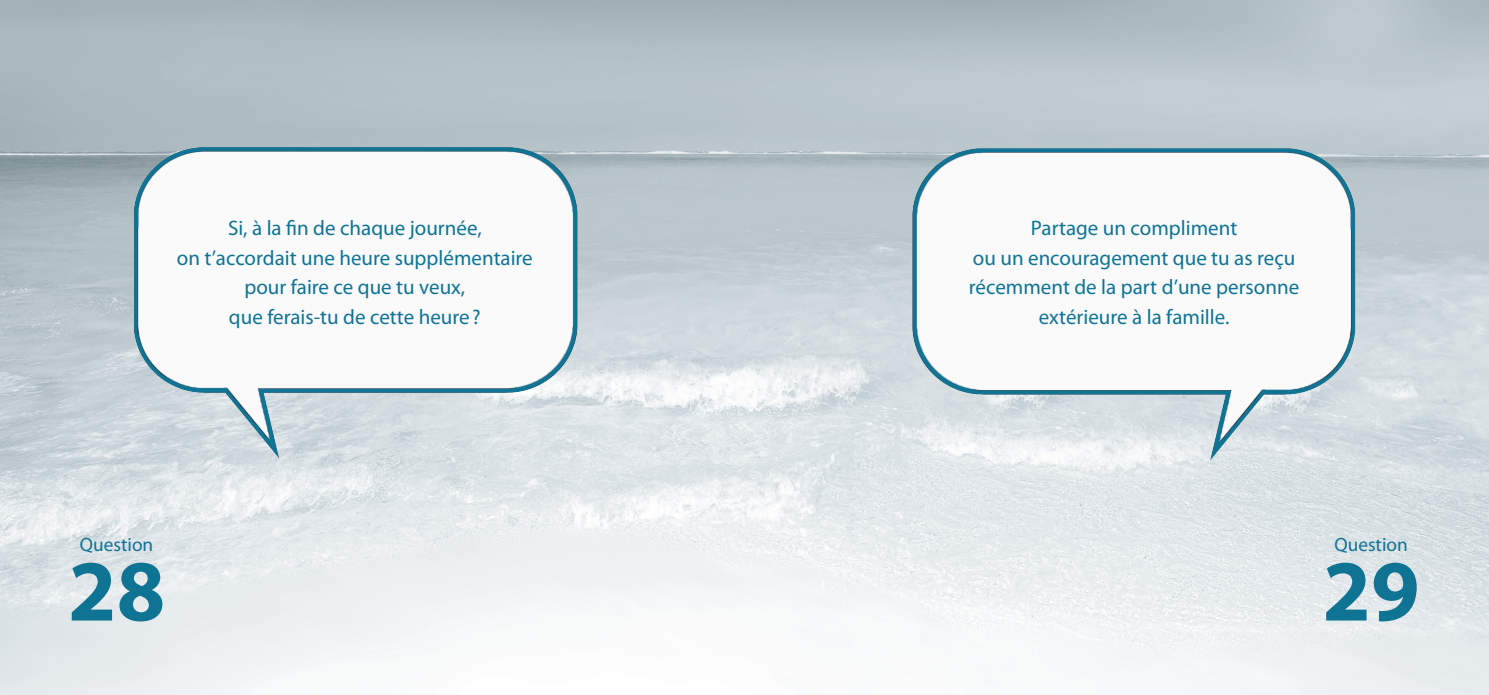
<style>
.page{position:relative;width:1489px;height:695px;background:#fff}
.page>*{position:absolute;margin:0;border:0;box-sizing:border-box;transform-origin:0 0}
.t1{font:700 87.5px "Myriad Pro";color:#0f7394}
.Questions{font:21px/29.8px "Myriad Pro";color:#0f7394;text-align:center}
.t2{font:19.25px "Myriad Pro";color:#0f7394}
</style>
<div class="page">
<img style="left:0;top:0;width:1488px;height:694px">
<img style="left:80px;top:122px;width:559px;height:346px">
<img style="left:850px;top:124px;width:558px;height:345px">
<p class="Questions" style="left:177px;top:213px;width:357px">Si, à la fin de chaque journée,<br>on t’accordait une heure supplémentaire pour faire ce que tu veux,<br>que ferais-tu de cette heure?</p>
<p class="Questions" style="left:968px;top:212px;width:332px">Partage un compliment<br>ou un encouragement que tu as reçu récemment de la part d’une personne extérieure à la famille.</p>
<p class="t2" style="left:80px;top:532px;width:75px">Question</p>
<h1 class="t1" style="left:68px;top:534px;width:99px">28</h1>
<p class="t2" style="left:1334px;top:532px;width:75px">Question</p>
<h1 class="t1" style="left:1322px;top:534px;width:99px">29</h1>
</div>
